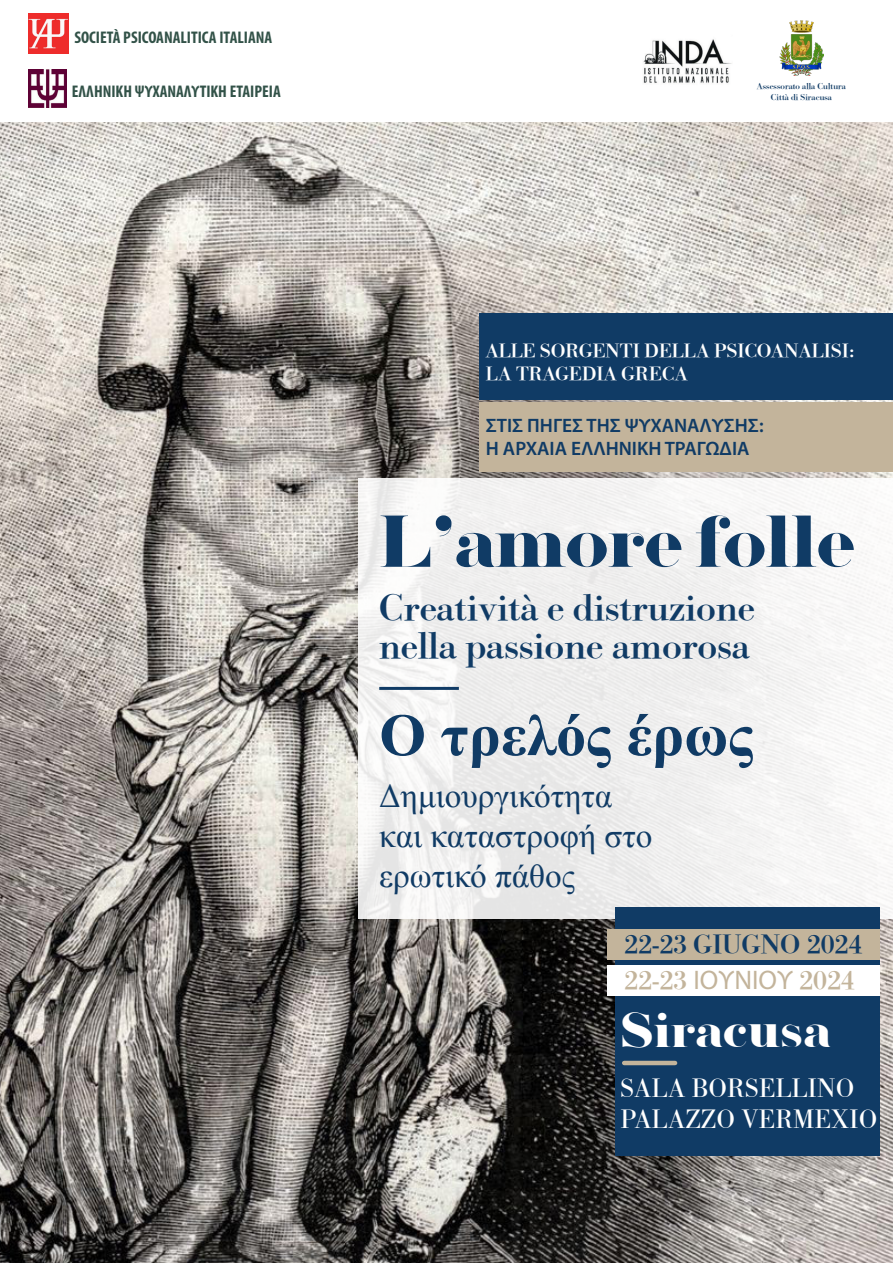
<style>
.page{position:relative;width:893px;height:1263px;background:#fff}
.page>*{position:absolute;margin:0;border:0;box-sizing:border-box;transform-origin:0 0}
.t1{font:65.4px "Herbert";color:#103b65}
.t2{font:700 60.15px "Times New Roman";color:#103b65}
.t3{font:43.8px "Herbert";color:#fff}
.t4{font:700 38.1px/37.8px "Bodoni Classico";color:#103b65}
.t5{font:33.3px/39.9px "Times New Roman";color:#103b65}
.t6{font:700 27px/36px "Bodoni Classico";color:#103b65}
.t7{font:27px/30.8px "Bodoni Classico";color:#fff}
.t8{font:600 19.5px/23.4px "Myriad Pro";color:#103b65}
.t9{font:700 19.5px/23.4px "Bodoni Classico";color:#fff}
.t10{font:700 condensed 16.95px "Myriad Pro";color:#325248}
.t11{font:700 8.85px "Bodoni Classico";color:#103b65}
.s1{color:#c3b49b}
.s2{font-family:"Myriad Pro";font-weight:400;color:#c3b49b}
</style>
<div class="page">
<img style="left:0;top:122px;width:893px;height:1141px">
<div style="left:479px;top:313px;width:414px;height:87px;background:#103b65"></div>
<div style="left:479px;top:402px;width:414px;height:69px;background:#c3b49b"></div>
<img style="left:643px;top:39px;width:89px;height:45px">
<img style="left:780px;top:20px;width:43px;height:56px">
<img style="left:28px;top:70px;width:39px;height:38px">
<img style="left:28px;top:14px;width:40px;height:40px">
<div style="left:358px;top:478px;width:535px;height:440px;background:#f2f1f1"></div>
<hr style="left:379px;top:687px;width:80px;height:3px;background:#103b65">
<div style="left:615px;top:907px;width:265px;height:249px;background:#103b65"></div>
<div style="left:607px;top:929px;width:273px;height:30px;background:#c3b49b"></div>
<div style="left:607px;top:965px;width:273px;height:30px;background:#fff"></div>
<hr style="left:624px;top:1061px;width:51px;height:4px;background:#c3b49b">
<p class="t10" style="left:74px;top:27px;width:199px">SOCIETÀ PSICOANALITICA ITALIANA</p>
<p class="t11" style="left:757px;top:81px;width:91px">Assessorato alla Cultura</p>
<p class="t10" style="left:72px;top:81px;width:210px">ΕΛΛΗΝΙΚΗ ΨΥΧΑΝΑΛΥΤΙΚΗ ΕΤΑΙΡΕΙΑ</p>
<p class="t11" style="left:771px;top:92px;width:63px">Città di Siracusa</p>
<p class="t9" style="left:486px;top:338px;width:370px">ALLE SORGENTI DELLA PSICOANALISI:<br>LA TRAGEDIA GRECA</p>
<p class="t8" style="left:486px;top:413px;width:279px">ΣΤΙΣ ΠΗΓΕΣ ΤΗΣ ΨΥΧΑΝΑΛΥΣΗΣ:<br>Η APXAIA ΕΛΛΗΝΙΚΗ ΤΡΑΓΩΔΙΑ</p>
<h1 class="t1" style="left:379px;top:498px;width:478px">L’amore folle</h1>
<h3 class="t4" style="left:379px;top:589px;width:377px">Creatività e distruzione nella passione amorosa</h3>
<h2 class="t2" style="left:379px;top:693px;width:376px">Ο τρελός έρως</h2>
<h3 class="t5" style="left:379px;top:775px;width:275px">Δημιουργικότητα και καταστροφή στο ερωτικό πάθος</h3>
<h3 class="t6" style="left:624px;top:926px;width:240px">22-23 GIUGNO 2024<br><span class="s1">22-23</span> <span class="s2">ΙΟΥΝΙΟΥ</span> <span class="s1">2024</span></h3>
<h3 class="t3" style="left:620px;top:1001px;width:212px">Siracusa</h3>
<h3 class="t7" style="left:620px;top:1073px;width:258px">SALA BORSELLINO<br>PALAZZO VERMEXIO</h3>
</div>
